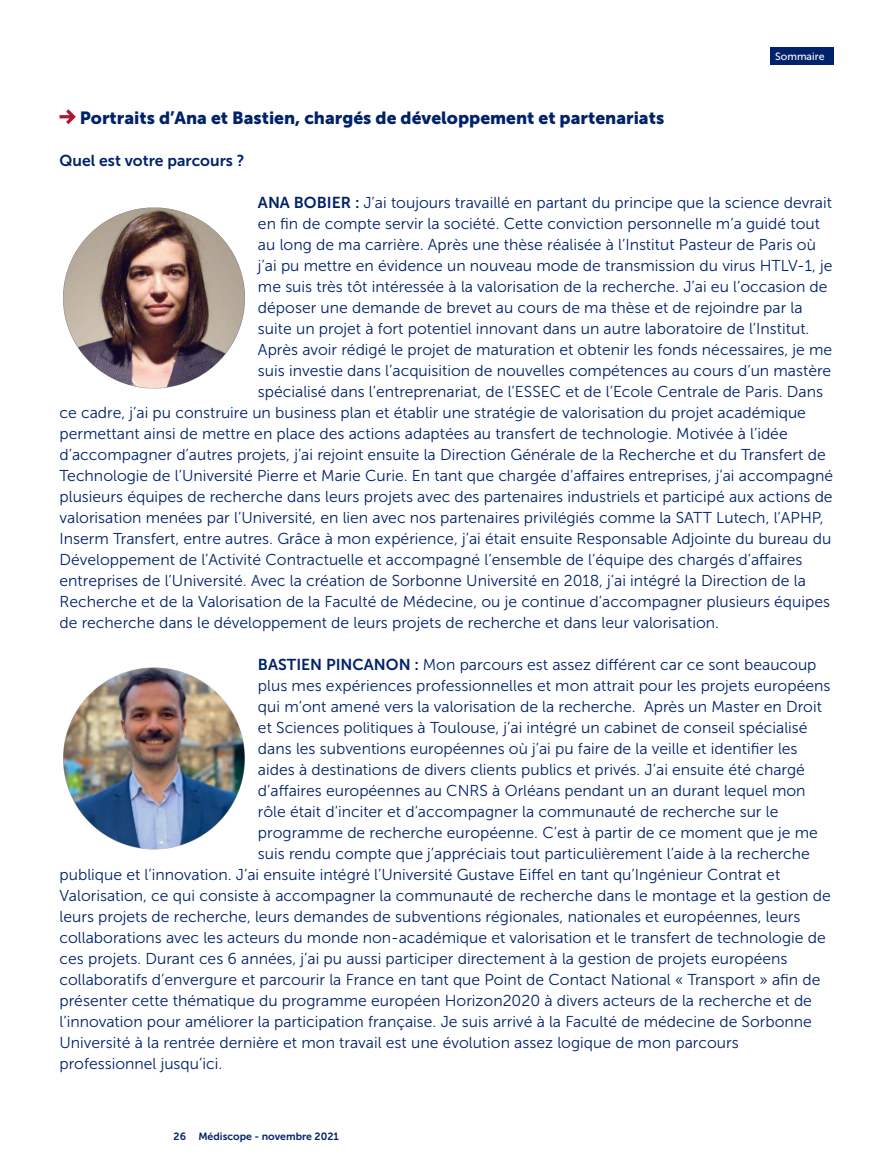
<style>
.page{position:relative;width:893px;height:1171px;background:#fff}
.page>*{position:absolute;margin:0;border:0;box-sizing:border-box;transform-origin:0 0}
.Grand_Titre{font:17.5px "Museo Sans 900";color:#00226a}
.Med-_text_courant{font:15.75px "Museo Sans 300";color:#00226a}
.Grand_Titre-2{font:15.75px "Museo Sans 300";color:#00226a}
.Med-_text_courant-2{font:15.75px "Museo Sans 700";color:#00226a}
.t1{font:10.5px "Museo Sans 700";color:#00226a}
.t2{font:10.5px "Museo Sans 500";color:#fff}
.s1{font-family:"Museo Sans 700"}
</style>
<div class="page">
<div style="left:770px;top:47px;width:64px;height:18px;background:#00226a"></div>
<svg style="left:59px;top:109px;width:17px;height:15px"></svg>
<img style="left:63px;top:207px;width:182px;height:182px">
<img style="left:63px;top:667px;width:182px;height:183px">
<p class="t2" style="left:775px;top:50px;width:51px">Sommaire</p>
<p class="Grand_Titre" style="left:80px;top:108px;width:586px">Portraits d’Ana et Bastien, chargés de développement et partenariats</p>
<p class="Med-_text_courant-2" style="left:60px;top:152px;width:186px">Quel est votre parcours ?</p>
<p class="Med-_text_courant" style="left:258px;top:194px;width:576px"><span class="s1">ANA BOBIER :</span> J’ai toujours travaillé en partant du principe que la science devrait</p>
<p class="Med-_text_courant" style="left:258px;top:215px;width:564px">en fin de compte servir la société. Cette conviction personnelle m’a guidé tout</p>
<p class="Med-_text_courant" style="left:258px;top:236px;width:560px">au long de ma carrière. Après une thèse réalisée à l’Institut Pasteur de Paris où</p>
<p class="Med-_text_courant" style="left:258px;top:257px;width:576px">j’ai pu mettre en évidence un nouveau mode de transmission du virus HTLV-1, je</p>
<p class="Med-_text_courant" style="left:258px;top:278px;width:571px">me suis très tôt intéressée à la valorisation de la recherche. J’ai eu l’occasion de</p>
<p class="Med-_text_courant" style="left:258px;top:299px;width:546px">déposer une demande de brevet au cours de ma thèse et de rejoindre par la</p>
<p class="Med-_text_courant" style="left:258px;top:320px;width:553px">suite un projet à fort potentiel innovant dans un autre laboratoire de l’Institut.</p>
<p class="Med-_text_courant" style="left:258px;top:341px;width:576px">Après avoir rédigé le projet de maturation et obtenir les fonds nécessaires, je me</p>
<p class="Med-_text_courant" style="left:258px;top:362px;width:575px">suis investie dans l’acquisition de nouvelles compétences au cours d’un mastère</p>
<p class="Med-_text_courant" style="left:258px;top:383px;width:567px">spécialisé dans l’entreprenariat, de l’ESSEC et de l’Ecole Centrale de Paris. Dans</p>
<p class="Med-_text_courant" style="left:60px;top:404px;width:748px">ce cadre, j’ai pu construire un business plan et établir une stratégie de valorisation du projet académique</p>
<p class="Med-_text_courant" style="left:60px;top:425px;width:730px">permettant ainsi de mettre en place des actions adaptées au transfert de technologie. Motivée à l’idée</p>
<p class="Med-_text_courant" style="left:60px;top:446px;width:768px">d’accompagner d’autres projets, j’ai rejoint ensuite la Direction Générale de la Recherche et du Transfert de</p>
<p class="Med-_text_courant" style="left:60px;top:467px;width:775px">Technologie de l’Université Pierre et Marie Curie. En tant que chargée d’affaires entreprises, j’ai accompagné</p>
<p class="Med-_text_courant" style="left:60px;top:488px;width:775px">plusieurs équipes de recherche dans leurs projets avec des partenaires industriels et participé aux actions de</p>
<p class="Med-_text_courant" style="left:60px;top:509px;width:765px">valorisation menées par l’Université, en lien avec nos partenaires privilégiés comme la SATT Lutech, l’APHP,</p>
<p class="Med-_text_courant" style="left:60px;top:530px;width:773px">Inserm Transfert, entre autres. Grâce à mon expérience, j’ai était ensuite Responsable Adjointe du bureau du</p>
<p class="Med-_text_courant" style="left:60px;top:551px;width:744px">Développement de l’Activité Contractuelle et accompagné l’ensemble de l’équipe des chargés d’affaires</p>
<p class="Med-_text_courant" style="left:60px;top:572px;width:748px">entreprises de l’Université. Avec la création de Sorbonne Université en 2018, j’ai intégré la Direction de la</p>
<p class="Med-_text_courant" style="left:60px;top:593px;width:772px">Recherche et de la Valorisation de la Faculté de Médecine, ou je continue d’accompagner plusieurs équipes</p>
<p class="Med-_text_courant" style="left:60px;top:614px;width:661px">de recherche dans le développement de leurs projets de recherche et dans leur valorisation.</p>
<p class="Grand_Titre-2" style="left:258px;top:656px;width:560px"><span class="s1">BASTIEN PINCANON :</span> Mon parcours est assez différent car ce sont beaucoup</p>
<p class="Grand_Titre-2" style="left:258px;top:677px;width:574px">plus mes expériences professionnelles et mon attrait pour les projets européens</p>
<p class="Grand_Titre-2" style="left:258px;top:698px;width:565px">qui m’ont amené vers la valorisation de la recherche. Après un Master en Droit</p>
<p class="Grand_Titre-2" style="left:258px;top:719px;width:551px">et Sciences politiques à Toulouse, j’ai intégré un cabinet de conseil spécialisé</p>
<p class="Grand_Titre-2" style="left:258px;top:740px;width:541px">dans les subventions européennes où j’ai pu faire de la veille et identifier les</p>
<p class="Grand_Titre-2" style="left:258px;top:761px;width:548px">aides à destinations de divers clients publics et privés. J’ai ensuite été chargé</p>
<p class="Grand_Titre-2" style="left:258px;top:782px;width:549px">d’affaires européennes au CNRS à Orléans pendant un an durant lequel mon</p>
<p class="Grand_Titre-2" style="left:258px;top:803px;width:522px">rôle était d’inciter et d’accompagner la communauté de recherche sur le</p>
<p class="Grand_Titre-2" style="left:258px;top:824px;width:561px">programme de recherche européenne. C’est à partir de ce moment que je me</p>
<p class="Grand_Titre-2" style="left:258px;top:845px;width:553px">suis rendu compte que j’appréciais tout particulièrement l’aide à la recherche</p>
<p class="Grand_Titre-2" style="left:60px;top:866px;width:722px">publique et l’innovation. J’ai ensuite intégré l’Université Gustave Eiffel en tant qu’Ingénieur Contrat et</p>
<p class="Grand_Titre-2" style="left:60px;top:887px;width:773px">Valorisation, ce qui consiste à accompagner la communauté de recherche dans le montage et la gestion de</p>
<p class="Grand_Titre-2" style="left:60px;top:908px;width:742px">leurs projets de recherche, leurs demandes de subventions régionales, nationales et européennes, leurs</p>
<p class="Grand_Titre-2" style="left:60px;top:929px;width:768px">collaborations avec les acteurs du monde non-académique et valorisation et le transfert de technologie de</p>
<p class="Grand_Titre-2" style="left:60px;top:950px;width:729px">ces projets. Durant ces 6 années, j’ai pu aussi participer directement à la gestion de projets européens</p>
<p class="Grand_Titre-2" style="left:60px;top:971px;width:762px">collaboratifs d’envergure et parcourir la France en tant que Point de Contact National « Transport » afin de</p>
<p class="Grand_Titre-2" style="left:60px;top:992px;width:754px">présenter cette thématique du programme européen Horizon2020 à divers acteurs de la recherche et de</p>
<p class="Grand_Titre-2" style="left:60px;top:1013px;width:754px">l’innovation pour améliorer la participation française. Je suis arrivé à la Faculté de médecine de Sorbonne</p>
<p class="Grand_Titre-2" style="left:60px;top:1034px;width:681px">Université à la rentrée dernière et mon travail est une évolution assez logique de mon parcours</p>
<p class="Grand_Titre-2" style="left:60px;top:1055px;width:164px">professionnel jusqu’ici.</p>
<p class="t1" style="left:174px;top:1130px;width:167px">26 Médiscope - novembre 2021</p>
</div>
